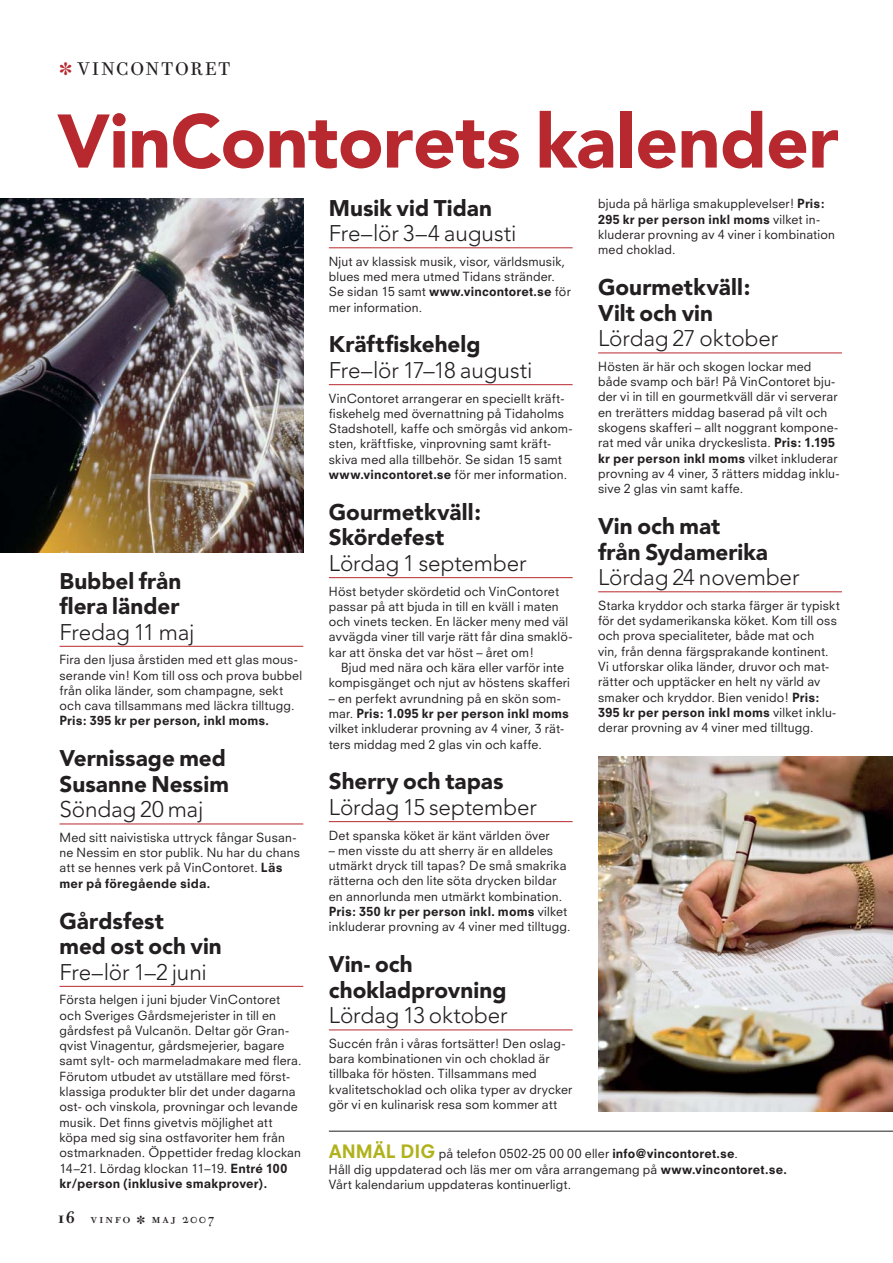
<style>
.page{position:relative;width:893px;height:1263px;background:#fff}
.page>*{position:absolute;margin:0;border:0;box-sizing:border-box;transform-origin:0 0}
.t1{font:900 75px "Avenir";letter-spacing:-.01em;color:#b8292f}
.t2{font:900 22.5px/25.5px "Avenir";color:#231f20}
.t3{font:300 22.5px "Avenir";letter-spacing:-.005em;color:#231f20}
.t4{font:18.3px "Bodoni Twe ITC";letter-spacing:.105em;color:#231f20}
.t5{font:13.5px "Bodoni Old Face BE Regular SC";letter-spacing:.125em;color:#231f20}
.t6{font:12.3px/15.3px "Neuzeit S";letter-spacing:.015em;color:#231f20}
.t7{font:800 12.3px "Neuzeit S";letter-spacing:.015em;color:#231f20}
.s1{color:#b8292f}
.s2{font-weight:800}
.s3{font-family:"Bodoni Old Face BE Medium SC";font-size:16.5px}
.s4{font-weight:800;font-size:18px;color:#b0b11b}
</style>
<div class="page">
<hr style="left:60px;top:646px;width:243px;height:1px;background:#b8292f">
<hr style="left:60px;top:823px;width:243px;height:1px;background:#b8292f">
<hr style="left:60px;top:986px;width:243px;height:1px;background:#b8292f">
<hr style="left:329px;top:247px;width:244px;height:1px;background:#b8292f">
<hr style="left:329px;top:384px;width:244px;height:1px;background:#b8292f">
<hr style="left:329px;top:577px;width:244px;height:1px;background:#b8292f">
<hr style="left:329px;top:821px;width:244px;height:1px;background:#b8292f">
<hr style="left:329px;top:1029px;width:244px;height:1px;background:#b8292f">
<hr style="left:598px;top:353px;width:244px;height:1px;background:#b8292f">
<hr style="left:598px;top:591px;width:244px;height:1px;background:#b8292f">
<img style="left:0;top:199px;width:303px;height:353px">
<img style="left:598px;top:757px;width:295px;height:354px">
<hr style="left:329px;top:1131px;width:564px;height:1px;background:#231f20">
<h3 class="t4" style="left:60px;top:62px;width:172px"><span class="s1">✽</span> VINCONTORET</h3>
<h1 class="t1" style="left:57px;top:111px;width:783px">VinContorets kalender</h1>
<h2 class="t2" style="left:60px;top:570px;width:123px">Bubbel från flera länder</h2>
<h2 class="t3" style="left:60px;top:622px;width:137px">Fredag 11 maj</h2>
<p class="t6" style="left:60px;top:653px;width:244px">Fira den ljusa årstiden med ett glas mous&shy;serande vin! Kom till oss och prova bubbel från olika länder, som champagne, sekt och cava tillsammans med läckra tilltugg.</p>
<p class="t7" style="left:60px;top:716px;width:211px">Pris: 395 kr per person, inkl moms.</p>
<h2 class="t2" style="left:60px;top:747px;width:171px">Vernissage med<br>Susanne Nessim</h2>
<h2 class="t3" style="left:60px;top:800px;width:145px">Söndag 20 maj</h2>
<p class="t6" style="left:60px;top:831px;width:242px">Med sitt naivistiska uttryck fångar Susan&shy;ne Nessim en stor publik. Nu har du chans att se hennes verk på VinContoret. <span class="s2">Läs mer på föregående sida.</span></p>
<h2 class="t2" style="left:60px;top:910px;width:164px">Gårdsfest<br>med ost och vin</h2>
<h2 class="t3" style="left:60px;top:962px;width:149px">Fre–lör 1–2 juni</h2>
<p class="t6" style="left:60px;top:993px;width:244px">Första helgen i juni bjuder VinContoret och Sveriges Gårdsmejerister in till en gårdsfest på Vulcanön. Deltar gör Gran&shy;qvist Vinagentur, gårdsmejerier, bagare samt sylt- och marmeladmakare med flera.<br>Förutom utbudet av utställare med först&shy;klassiga produkter blir det under dagarna ost- och vinskola, provningar och levande musik. Det finns givetvis möjlighet att köpa med sig sina ostfavoriter hem från ostmarknaden. Öppettider fredag klockan 14–21. Lördag klockan 11–19. <span class="s2">Entré 100 kr/person (inklusive smakprover).</span></p>
<p class="t5" style="left:59px;top:1213px;width:157px"><span class="s3">16</span> vinfo ✽ maj 2007</p>
<h2 class="t2" style="left:329px;top:197px;width:165px">Musik vid Tidan</h2>
<h2 class="t3" style="left:329px;top:224px;width:189px">Fre–lör 3–4 augusti</h2>
<p class="t6" style="left:329px;top:255px;width:243px">Njut av klassisk musik, visor, världsmusik, blues med mera utmed Tidans stränder.<br>Se sidan 15 samt <span class="s2">www.vincontoret.se</span> för mer information.</p>
<h2 class="t2" style="left:329px;top:334px;width:153px">Kräftfiskehelg</h2>
<h2 class="t3" style="left:329px;top:361px;width:205px">Fre–lör 17–18 augusti</h2>
<p class="t6" style="left:329px;top:392px;width:245px">VinContoret arrangerar en speciellt kräft&shy;fiskehelg med övernattning på Tidaholms Stadshotell, kaffe och smörgås vid ankom&shy;sten, kräftfiske, vinprovning samt kräft&shy;skiva med alla tillbehör. Se sidan 15 samt <span class="s2">www.vincontoret.se</span> för mer information.</p>
<h2 class="t2" style="left:329px;top:501px;width:154px">Gourmetkväll:<br>Skördefest</h2>
<h2 class="t3" style="left:329px;top:554px;width:199px">Lördag 1 september</h2>
<p class="t6" style="left:329px;top:585px;width:245px">Höst betyder skördetid och VinContoret passar på att bjuda in till en kväll i maten och vinets tecken. En läcker meny med väl avvägda viner till varje rätt får dina smaklö&shy;kar att önska det var höst – året om!</p>
<p class="t6" style="left:329px;top:661px;width:243px;text-align:center">Bjud med nära och kära eller varför inte kompisgänget och njut av höstens skafferi</p>
<p class="t6" style="left:329px;top:692px;width:242px">– en perfekt avrundning på en skön som&shy;mar. <span class="s2">Pris: 1.095 kr per person inkl moms </span>vilket inkluderar provning av 4 viner, 3 rät&shy;ters middag med 2 glas vin och kaffe.</p>
<h2 class="t2" style="left:329px;top:771px;width:176px">Sherry och tapas</h2>
<h2 class="t3" style="left:329px;top:798px;width:210px">Lördag 15 september</h2>
<p class="t6" style="left:329px;top:829px;width:222px">Det spanska köket är känt världen över</p>
<p class="t6" style="left:329px;top:844px;width:243px">– men visste du att sherry är en alldeles utmärkt dryck till tapas? De små smakrika rätterna och den lite söta drycken bildar en annorlunda men utmärkt kombination.<br><span class="s2">Pris: 350 kr per person inkl. moms</span> vilket inkluderar provning av 4 viner med tilltugg.</p>
<h2 class="t2" style="left:329px;top:953px;width:179px">Vin- och chokladprovning</h2>
<h2 class="t3" style="left:329px;top:1006px;width:180px">Lördag 13 oktober</h2>
<p class="t6" style="left:329px;top:1037px;width:245px">Succén från i våras fortsätter! Den oslag&shy;bara kombinationen vin och choklad är tillbaka för hösten. Tillsammans med kvalitetschoklad och olika typer av drycker gör vi en kulinarisk resa som kommer att</p>
<p class="t6" style="left:598px;top:198px;width:238px">bjuda på härliga smakupplevelser! <span class="s2">Pris:<br>295 kr per person inkl moms</span> vilket in&shy;kluderar provning av 4 viner i kombination med choklad.</p>
<h2 class="t2" style="left:598px;top:276px;width:154px">Gourmetkväll:<br>Vilt och vin</h2>
<h2 class="t3" style="left:598px;top:329px;width:182px">Lördag 27 oktober</h2>
<p class="t6" style="left:598px;top:360px;width:243px">Hösten är här och skogen lockar med både svamp och bär! På VinContoret bju&shy;der vi in till en gourmetkväll där vi serverar en trerätters middag baserad på vilt och skogens skafferi – allt noggrant kompone&shy;rat med vår unika dryckeslista. <span class="s2">Pris: 1.195 kr per person inkl moms</span> vilket inkluderar provning av 4 viner, 3 rätters middag inklu&shy;sive 2 glas vin samt kaffe.</p>
<h2 class="t2" style="left:598px;top:515px;width:171px">Vin och mat från Sydamerika</h2>
<h2 class="t3" style="left:598px;top:568px;width:203px">Lördag 24 november</h2>
<p class="t6" style="left:598px;top:599px;width:243px">Starka kryddor och starka färger är typiskt för det sydamerikanska köket. Kom till oss och prova specialiteter, både mat och<br>vin, från denna färgsprakande kontinent.<br>Vi utforskar olika länder, druvor och mat&shy;rätter och upptäcker en helt ny värld av smaker och kryddor. Bien venido! <span class="s2">Pris:<br>395 kr per person inkl moms</span> vilket inklu&shy;derar provning av 4 viner med tilltugg.</p>
<p class="t6" style="left:329px;top:1147px;width:459px"><span class="s4">ANMÄL DIG</span> på telefon 0502-25 00 00 eller <span class="s2">info@vincontoret.se</span>.<br>Håll dig uppdaterad och läs mer om våra arrangemang på <span class="s2">www.vincontoret.se.<br></span>Vårt kalendarium uppdateras kontinuerligt.</p>
</div>
